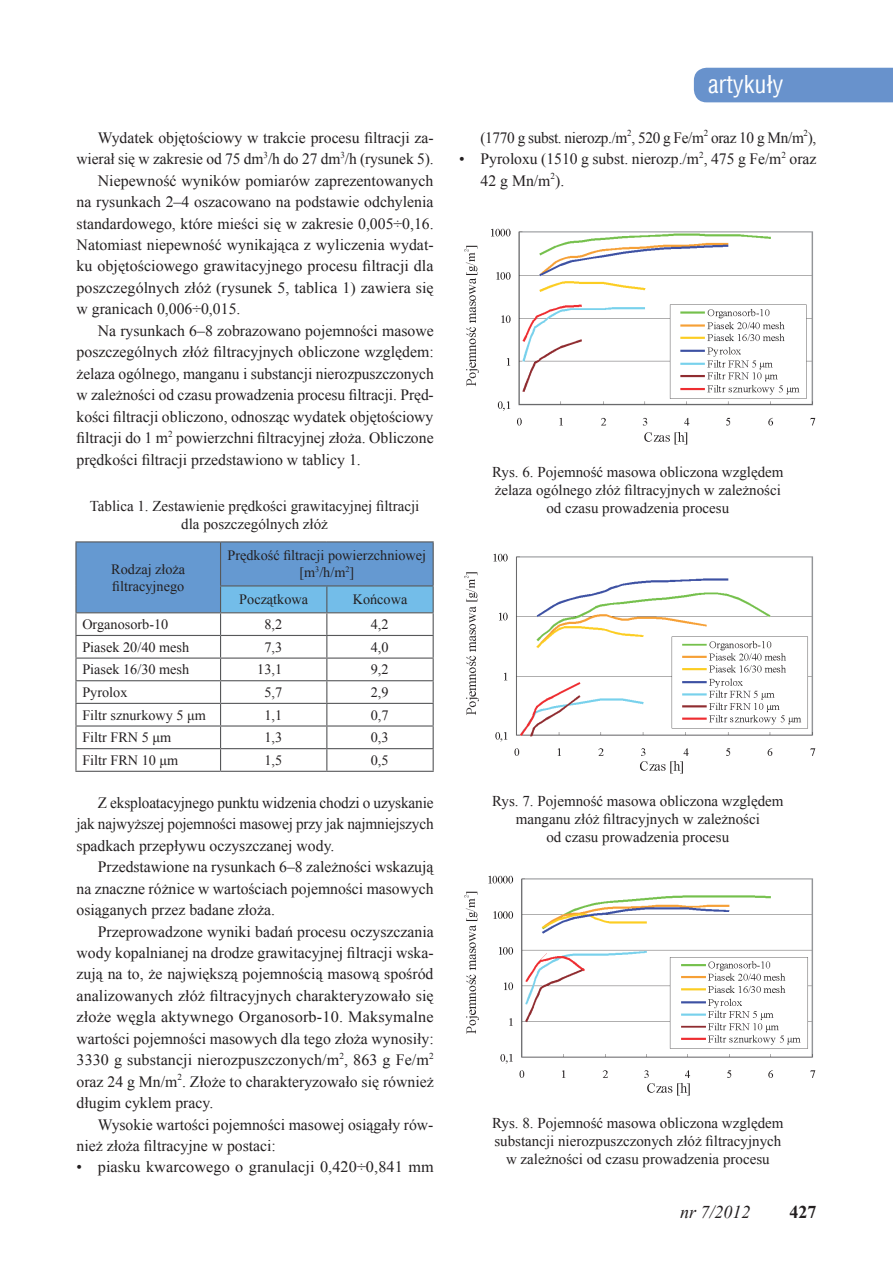
<style>
.page{position:relative;width:893px;height:1263px;background:#fff}
.page>*{position:absolute;margin:0;border:0;box-sizing:border-box;transform-origin:0 0}
.t1{font:24px "Switzerland Condensed";color:#fff}
.t2{font:italic 18px "Times New Roman";color:#231f20}
.t3{font:700 18px "Times New Roman";color:#231f20}
.t4{font:15.75px/21.5px "Times New Roman";color:#231f20;text-align:justify}
.t5{font:15.75px "Times New Roman";letter-spacing:-.02em;color:#231f20}
.t6{font:15px/18px "Times New Roman";color:#231f20;text-align:center}
.t7{font:14.25px/17.1px "Times New Roman";color:#231f20}
</style>
<div class="page">
<div style="left:694px;top:68px;width:199px;height:34px;background:#6892cc"></div>
<hr style="left:75px;top:635px;width:146px;height:1px;background:#57585a">
<hr style="left:75px;top:657px;width:146px;height:2px;background:#57585a">
<hr style="left:75px;top:680px;width:146px;height:1px;background:#57585a">
<hr style="left:75px;top:703px;width:146px;height:1px;background:#57585a">
<hr style="left:75px;top:725px;width:146px;height:1px;background:#57585a">
<hr style="left:75px;top:748px;width:146px;height:1px;background:#57585a">
<hr style="left:75px;top:541px;width:146px;height:1px;background:#57585a">
<hr style="left:75px;top:542px;width:2px;height:44px;background:#57585a">
<hr style="left:221px;top:541px;width:106px;height:1px;background:#57585a">
<hr style="left:327px;top:541px;width:107px;height:1px;background:#57585a">
<hr style="left:75px;top:586px;width:2px;height:26px;background:#57585a">
<hr style="left:75px;top:612px;width:146px;height:1px;background:#57585a">
<hr style="left:75px;top:613px;width:2px;height:22px;background:#57585a">
<hr style="left:75px;top:636px;width:2px;height:21px;background:#57585a">
<hr style="left:75px;top:659px;width:2px;height:21px;background:#57585a">
<hr style="left:75px;top:681px;width:2px;height:22px;background:#57585a">
<hr style="left:75px;top:704px;width:2px;height:21px;background:#57585a">
<hr style="left:75px;top:726px;width:2px;height:22px;background:#57585a">
<hr style="left:75px;top:749px;width:2px;height:22px;background:#57585a">
<hr style="left:75px;top:771px;width:146px;height:1px;background:#57585a">
<hr style="left:221px;top:771px;width:106px;height:1px;background:#57585a">
<hr style="left:327px;top:771px;width:107px;height:1px;background:#57585a">
<svg style="left:76px;top:542px;width:358px;height:229px"></svg>
<hr style="left:221px;top:612px;width:106px;height:1px;background:#57585a">
<hr style="left:327px;top:612px;width:107px;height:1px;background:#57585a">
<img style="left:464px;top:228px;width:352px;height:217px">
<img style="left:464px;top:553px;width:352px;height:221px">
<img style="left:464px;top:875px;width:352px;height:221px">
<p class="t4" style="left:98px;top:126px;width:337px">Wydatek objętościowy w trakcie procesu filtracji za-</p>
<p class="t4" style="left:77px;top:148px;width:359px">wierał się w zakresie od 75 dm<sup>3</sup>/h do 27 dm<sup>3</sup>/h (rysunek 5).</p>
<p class="t4" style="left:98px;top:169px;width:337px">Niepewność wyników pomiarów zaprezentowanych</p>
<p class="t4" style="left:77px;top:191px;width:358px">na rysunkach 2–4 oszacowano na podstawie odchylenia</p>
<p class="t4" style="left:77px;top:212px;width:359px">standardowego, które mieści się w zakresie 0,005÷0,16.</p>
<p class="t4" style="left:77px;top:234px;width:359px">Natomiast niepewność wynikająca z wyliczenia wydat-</p>
<p class="t4" style="left:77px;top:255px;width:358px">ku objętościowego grawitacyjnego procesu filtracji dla</p>
<p class="t4" style="left:77px;top:277px;width:359px">poszczególnych złóż (rysunek 5, tablica 1) zawiera się</p>
<p class="t4" style="left:77px;top:298px;width:165px">w granicach 0,006÷0,015.</p>
<p class="t4" style="left:98px;top:320px;width:337px">Na rysunkach 6–8 zobrazowano pojemności masowe</p>
<p class="t4" style="left:77px;top:341px;width:359px">poszczególnych złóż filtracyjnych obliczone względem:</p>
<p class="t4" style="left:77px;top:362px;width:359px">żelaza ogólnego, manganu i substancji nierozpuszczonych</p>
<p class="t4" style="left:77px;top:384px;width:359px">w zależności od czasu prowadzenia procesu filtracji. Pręd-</p>
<p class="t4" style="left:77px;top:405px;width:358px">kości filtracji obliczono, odnosząc wydatek objętościowy</p>
<p class="t4" style="left:77px;top:427px;width:359px">filtracji do 1 m<sup>2</sup> powierzchni filtracyjnej złoża. Obliczone</p>
<p class="t4" style="left:77px;top:448px;width:286px">prędkości filtracji przedstawiono w tablicy 1.</p>
<p class="t6" style="left:90px;top:497px;width:331px">Tablica 1. Zestawienie prędkości grawitacyjnej filtracji dla poszczególnych złóż</p>
<p class="t7" style="left:111px;top:560px;width:76px">Rodzaj złoża filtracyjnego</p>
<p class="t7" style="left:228px;top:547px;width:200px;text-align:center">Prędkość filtracji powierzchniowej [m<sup>3</sup>/h/m<sup>2</sup>]</p>
<p class="t7" style="left:239px;top:591px;width:70px">Początkowa</p>
<p class="t7" style="left:353px;top:591px;width:56px">Końcowa</p>
<p class="t7" style="left:82px;top:615px;width:88px">Organosorb-10</p>
<p class="t7" style="left:264px;top:615px;width:19px">8,2</p>
<p class="t7" style="left:371px;top:615px;width:19px">4,2</p>
<p class="t7" style="left:82px;top:638px;width:108px">Piasek 20/40 mesh</p>
<p class="t7" style="left:264px;top:638px;width:19px">7,3</p>
<p class="t7" style="left:371px;top:638px;width:19px">4,0</p>
<p class="t7" style="left:82px;top:661px;width:108px">Piasek 16/30 mesh</p>
<p class="t7" style="left:257px;top:661px;width:26px">13,1</p>
<p class="t7" style="left:371px;top:661px;width:19px">9,2</p>
<p class="t7" style="left:82px;top:683px;width:47px">Pyrolox</p>
<p class="t7" style="left:264px;top:683px;width:19px">5,7</p>
<p class="t7" style="left:371px;top:683px;width:19px">2,9</p>
<p class="t7" style="left:82px;top:706px;width:125px">Filtr sznurkowy 5 μm</p>
<p class="t7" style="left:264px;top:706px;width:19px">1,1</p>
<p class="t7" style="left:371px;top:706px;width:19px">0,7</p>
<p class="t7" style="left:82px;top:729px;width:90px">Filtr FRN 5 μm</p>
<p class="t7" style="left:264px;top:729px;width:19px">1,3</p>
<p class="t7" style="left:371px;top:729px;width:19px">0,3</p>
<p class="t7" style="left:82px;top:751px;width:97px">Filtr FRN 10 μm</p>
<p class="t7" style="left:264px;top:751px;width:19px">1,5</p>
<p class="t7" style="left:371px;top:751px;width:19px">0,5</p>
<p class="t4" style="left:77px;top:791px;width:359px;text-indent:21px">Z eksploatacyjnego punktu widzenia chodzi o uzyskanie jak najwyższej pojemności masowej przy jak najmniejszych spadkach przepływu oczyszczanej wody.</p>
<p class="t4" style="left:77px;top:856px;width:359px;text-indent:21px">Przedstawione na rysunkach 6–8 zależności wskazują na znaczne różnice w wartościach pojemności masowych osiąganych przez badane złoża.</p>
<p class="t4" style="left:77px;top:920px;width:359px;text-indent:21px">Przeprowadzone wyniki badań procesu oczyszczania wody kopalnianej na drodze grawitacyjnej filtracji wska&shy;zują na to, że największą pojemnością masową spośród analizowanych złóż filtracyjnych charakteryzowało się złoże węgla aktywnego Organosorb-10. Maksymalne wartości pojemności masowych dla tego złoża wynosiły:<br>3330 g substancji nierozpuszczonych/m<sup>2</sup>, 863 g Fe/m<sup>2 </sup>oraz 24 g Mn/m<sup>2</sup>. Złoże to charakteryzowało się również długim cyklem pracy.</p>
<p class="t4" style="left:77px;top:1113px;width:358px;text-indent:21px">Wysokie wartości pojemności masowej osiągały rów&shy;nież złoża filtracyjne w postaci:</p>
<p class="t4" style="left:77px;top:1156px;width:359px">• piasku kwarcowego o granulacji 0,420÷0,841 mm</p>
<h1 class="t1" style="left:708px;top:70px;width:77px">artykuły</h1>
<p class="t5" style="left:480px;top:127px;width:337px">(1770 g subst. nierozp./m<sup>2</sup>, 520 g Fe/m<sup>2</sup> oraz 10 g Mn/m<sup>2</sup>),</p>
<p class="t4" style="left:480px;top:148px;width:337px;text-indent:-21px">• Pyroloxu (1510 g subst. nierozp./m<sup>2</sup>, 475 g Fe/m<sup>2</sup> oraz<br>42 g Mn/m<sup>2</sup>).</p>
<p class="t6" style="left:492px;top:462px;width:293px">Rys. 6. Pojemność masowa obliczona względem żelaza ogólnego złóż filtracyjnych w zależności od czasu prowadzenia procesu</p>
<p class="t6" style="left:492px;top:792px;width:293px">Rys. 7. Pojemność masowa obliczona względem manganu złóż filtracyjnych w zależności<br>od czasu prowadzenia procesu</p>
<p class="t6" style="left:492px;top:1113px;width:293px">Rys. 8. Pojemność masowa obliczona względem substancji nierozpuszczonych złóż filtracyjnych w zależności od czasu prowadzenia procesu</p>
<p class="t2" style="left:680px;top:1200px;width:72px">nr 7/2012</p>
<p class="t3" style="left:789px;top:1199px;width:28px">427</p>
</div>
